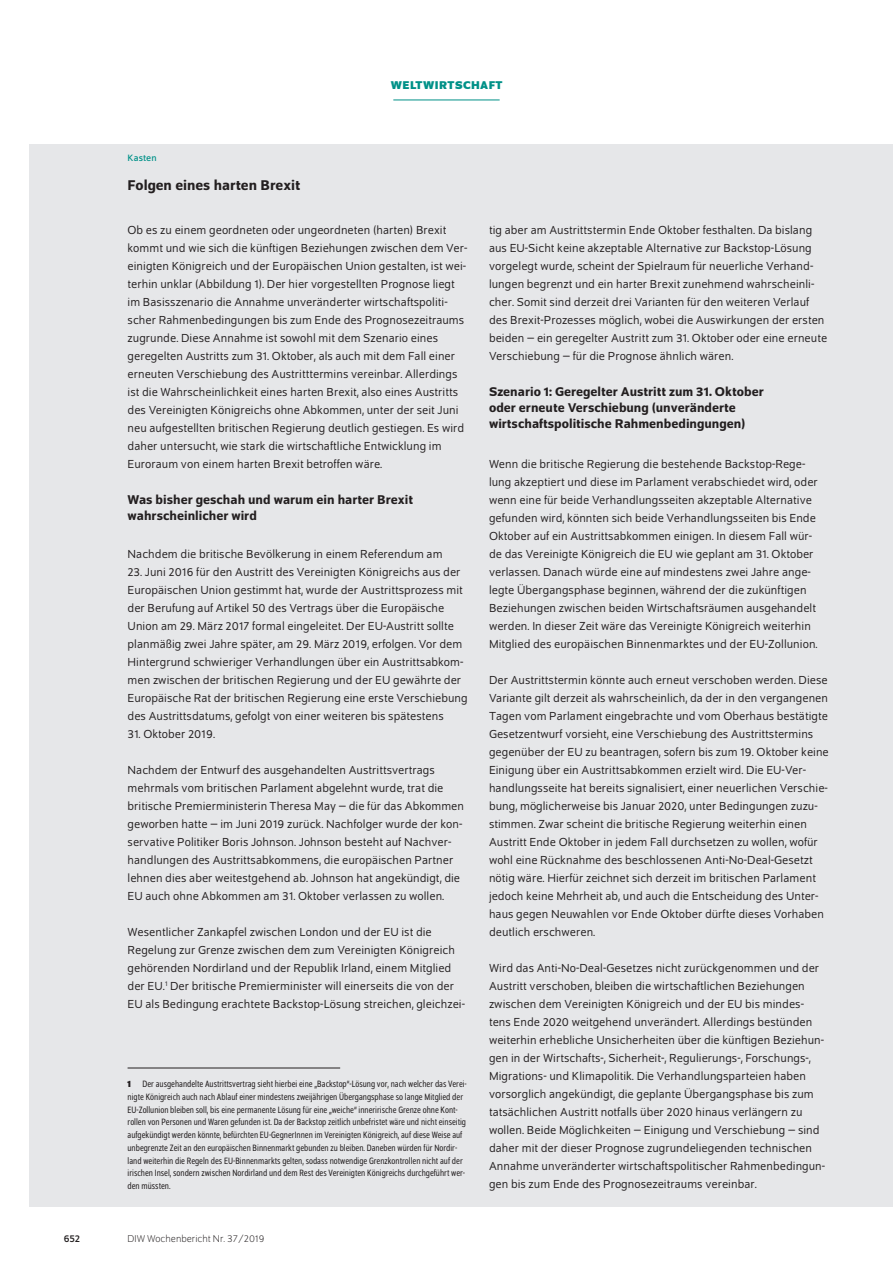
<style>
.page{position:relative;width:893px;height:1263px;background:#fff}
.page>*{position:absolute;margin:0;border:0;box-sizing:border-box;transform-origin:0 0}
.t1{font:500 15px "Schumpeter";color:#231f20}
.t2{font:500 13.5px/16.2px "Schumpeter";color:#231f20}
.t3{font:12.3px/18px "Schumpeter Blond";letter-spacing:.005em;color:#231f20}
.t4{font:700 12px "Schumpeter";letter-spacing:.04em;color:#009188}
.t5{font:300 10.5px "Schumpeter";color:#231f20}
.t6{font:10.5px "Schumpeter";color:#231f20}
.t7{font:semi-condensed 9.75px/12.8px "Schumpeter Blond";color:#231f20}
.t8{font:9.75px "Schumpeter";letter-spacing:.01em;color:#009188}
.s1{font-family:"Schumpeter";font-weight:700}
</style>
<div class="page">
<hr style="left:393px;top:100px;width:107px;height:1px;background:#009188">
<div style="left:30px;top:144px;width:863px;height:1062px;background:#e6e7e9"></div>
<hr style="left:128px;top:1067px;width:212px;height:1px;background:#231f20">
<p class="t4" style="left:391px;top:79px;width:113px">WELTWIRTSCHAFT</p>
<p class="t8" style="left:128px;top:154px;width:31px">Kasten</p>
<p class="t1" style="left:128px;top:177px;width:174px">Folgen eines harten Brexit</p>
<p class="t3" style="left:128px;top:221px;width:341px">Ob es zu einem geordneten oder ungeordneten (harten) Brexit kommt und wie sich die künftigen Beziehungen zwischen dem Ver&shy;einigten Königreich und der Europäischen Union gestalten, ist wei&shy;terhin unklar (Abbildung 1). Der hier vorgestellten Prognose liegt im Basisszenario die Annahme unveränderter wirtschaftspoliti&shy;scher Rahmenbedingungen bis zum Ende des Prognosezeitraums zugrunde. Diese Annahme ist sowohl mit dem Szenario eines geregelten Austritts zum 31. Oktober, als auch mit dem Fall einer erneuten Verschiebung des Austritttermins vereinbar. Allerdings ist die Wahrscheinlichkeit eines harten Brexit, also eines Austritts des Vereinigten Königreichs ohne Abkommen, unter der seit Juni neu aufgestellten britischen Regierung deutlich gestiegen. Es wird daher untersucht, wie stark die wirtschaftliche Entwicklung im Euroraum von einem harten Brexit betroffen wäre.</p>
<p class="t2" style="left:128px;top:492px;width:287px">Was bisher geschah und warum ein harter Brexit wahrscheinlicher wird</p>
<p class="t3" style="left:128px;top:545px;width:317px">Nachdem die britische Bevölkerung in einem Referendum am</p>
<p class="t3" style="left:128px;top:563px;width:342px">23. Juni 2016 für den Austritt des Vereinigten Königreichs aus der Europäischen Union gestimmt hat, wurde der Austrittsprozess mit der Berufung auf Artikel 50 des Vertrags über die Europäische Union am 29. März 2017 formal eingeleitet. Der EU-Austritt sollte planmäßig zwei Jahre später, am 29. März 2019, erfolgen. Vor dem Hintergrund schwieriger Verhandlungen über ein Austrittsabkom&shy;men zwischen der britischen Regierung und der EU gewährte der Europäische Rat der britischen Regierung eine erste Verschiebung des Austrittsdatums, gefolgt von einer weiteren bis spätestens</p>
<p class="t3" style="left:128px;top:725px;width:89px">31. Oktober 2019.</p>
<p class="t3" style="left:128px;top:761px;width:338px">Nachdem der Entwurf des ausgehandelten Austrittsvertrags mehrmals vom britischen Parlament abgelehnt wurde, trat die britische Premierministerin Theresa May – die für das Abkommen geworben hatte – im Juni 2019 zurück. Nachfolger wurde der kon&shy;servative Politiker Boris Johnson. Johnson besteht auf Nachver&shy;handlungen des Austrittsabkommens, die europäischen Partner lehnen dies aber weitestgehend ab. Johnson hat angekündigt, die EU auch ohne Abkommen am 31. Oktober verlassen zu wollen.</p>
<p class="t3" style="left:128px;top:924px;width:339px">Wesentlicher Zankapfel zwischen London und der EU ist die Regelung zur Grenze zwischen dem zum Vereinigten Königreich gehörenden Nordirland und der Republik Irland, einem Mitglied der EU.<sup>1</sup> Der britische Premierminister will einerseits die von der EU als Bedingung erachtete Backstop-Lösung streichen, gleichzei-</p>
<p class="t7" style="left:128px;top:1078px;width:341px"><span class="s1">1</span> Der ausgehandelte Austrittsvertrag sieht hierbei eine „Backstop“-Lösung vor, nach welcher das Verei&shy;nigte Königreich auch nach Ablauf einer mindestens zweijährigen Übergangsphase so lange Mitglied der EU-Zollunion bleiben soll, bis eine permanente Lösung für eine „weiche“ innerirische Grenze ohne Kont&shy;rollen von Personen und Waren gefunden ist. Da der Backstop zeitlich unbefristet wäre und nicht einseitig aufgekündigt werden könnte, befürchten EU-GegnerInnen im Vereinigten Königreich, auf diese Weise auf unbegrenzte Zeit an den europäischen Binnenmarkt gebunden zu bleiben. Daneben würden für Nordir&shy;land weiterhin die Regeln des EU-Binnenmarkts gelten, sodass notwendige Grenzkontrollen nicht auf der irischen Insel, sondern zwischen Nordirland und dem Rest des Vereinigten Königreichs durchgeführt wer&shy;den müssten.</p>
<p class="t6" style="left:64px;top:1233px;width:18px">652</p>
<p class="t5" style="left:128px;top:1234px;width:138px">DIW Wochenbericht Nr. 37/2019</p>
<p class="t3" style="left:489px;top:221px;width:340px">tig aber am Austrittstermin Ende Oktober festhalten. Da bislang aus EU-Sicht keine akzeptable Alternative zur Backstop-Lösung vorgelegt wurde, scheint der Spielraum für neuerliche Verhand&shy;lungen begrenzt und ein harter Brexit zunehmend wahrscheinli&shy;cher. Somit sind derzeit drei Varianten für den weiteren Verlauf des Brexit-Prozesses möglich, wobei die Auswirkungen der ersten beiden – ein geregelter Austritt zum 31. Oktober oder eine erneute Verschiebung – für die Prognose ähnlich wären.</p>
<p class="t2" style="left:489px;top:384px;width:276px">Szenario 1: Geregelter Austritt zum 31. Oktober oder erneute Verschiebung (unveränderte wirtschaftspolitische Rahmenbedingungen)</p>
<p class="t3" style="left:489px;top:455px;width:330px">Wenn die britische Regierung die bestehende Backstop-Rege&shy;lung akzeptiert und diese im Parlament verabschiedet wird, oder wenn eine für beide Verhandlungsseiten akzeptable Alternative gefunden wird, könnten sich beide Verhandlungsseiten bis Ende Oktober auf ein Austrittsabkommen einigen. In diesem Fall wür&shy;de das Vereinigte Königreich die EU wie geplant am 31. Oktober verlassen. Danach würde eine auf mindestens zwei Jahre ange&shy;legte Übergangsphase beginnen, während der die zukünftigen Beziehungen zwischen beiden Wirtschaftsräumen ausgehandelt werden. In dieser Zeit wäre das Vereinigte Königreich weiterhin Mitglied des europäischen Binnenmarktes und der EU-Zollunion.</p>
<p class="t3" style="left:489px;top:671px;width:341px">Der Austrittstermin könnte auch erneut verschoben werden. Diese Variante gilt derzeit als wahrscheinlich, da der in den vergangenen Tagen vom Parlament eingebrachte und vom Oberhaus bestätigte Gesetzentwurf vorsieht, eine Verschiebung des Austrittstermins gegenüber der EU zu beantragen, sofern bis zum 19. Oktober keine Einigung über ein Austrittsabkommen erzielt wird. Die EU-Ver&shy;handlungsseite hat bereits signalisiert, einer neuerlichen Verschie&shy;bung, möglicherweise bis Januar 2020, unter Bedingungen zuzu&shy;stimmen. Zwar scheint die britische Regierung weiterhin einen Austritt Ende Oktober in jedem Fall durchsetzen zu wollen, wofür wohl eine Rücknahme des beschlossenen Anti-No-Deal-Gesetzt nötig wäre. Hierfür zeichnet sich derzeit im britischen Parlament jedoch keine Mehrheit ab, und auch die Entscheidung des Unter&shy;haus gegen Neuwahlen vor Ende Oktober dürfte dieses Vorhaben deutlich erschweren.</p>
<p class="t3" style="left:489px;top:960px;width:338px">Wird das Anti-No-Deal-Gesetzes nicht zurückgenommen und der Austritt verschoben, bleiben die wirtschaftlichen Beziehungen zwischen dem Vereinigten Königreich und der EU bis mindes&shy;tens Ende 2020 weitgehend unverändert. Allerdings bestünden weiterhin erhebliche Unsicherheiten über die künftigen Beziehun&shy;gen in der Wirtschafts-, Sicherheit-, Regulierungs-, Forschungs-, Migrations- und Klimapolitik. Die Verhandlungsparteien haben vorsorglich angekündigt, die geplante Übergangsphase bis zum tatsächlichen Austritt notfalls über 2020 hinaus verlängern zu wollen. Beide Möglichkeiten – Einigung und Verschiebung – sind daher mit der dieser Prognose zugrundeliegenden technischen Annahme unveränderter wirtschaftspolitischer Rahmenbedingun&shy;gen bis zum Ende des Prognosezeitraums vereinbar.</p>
</div>
